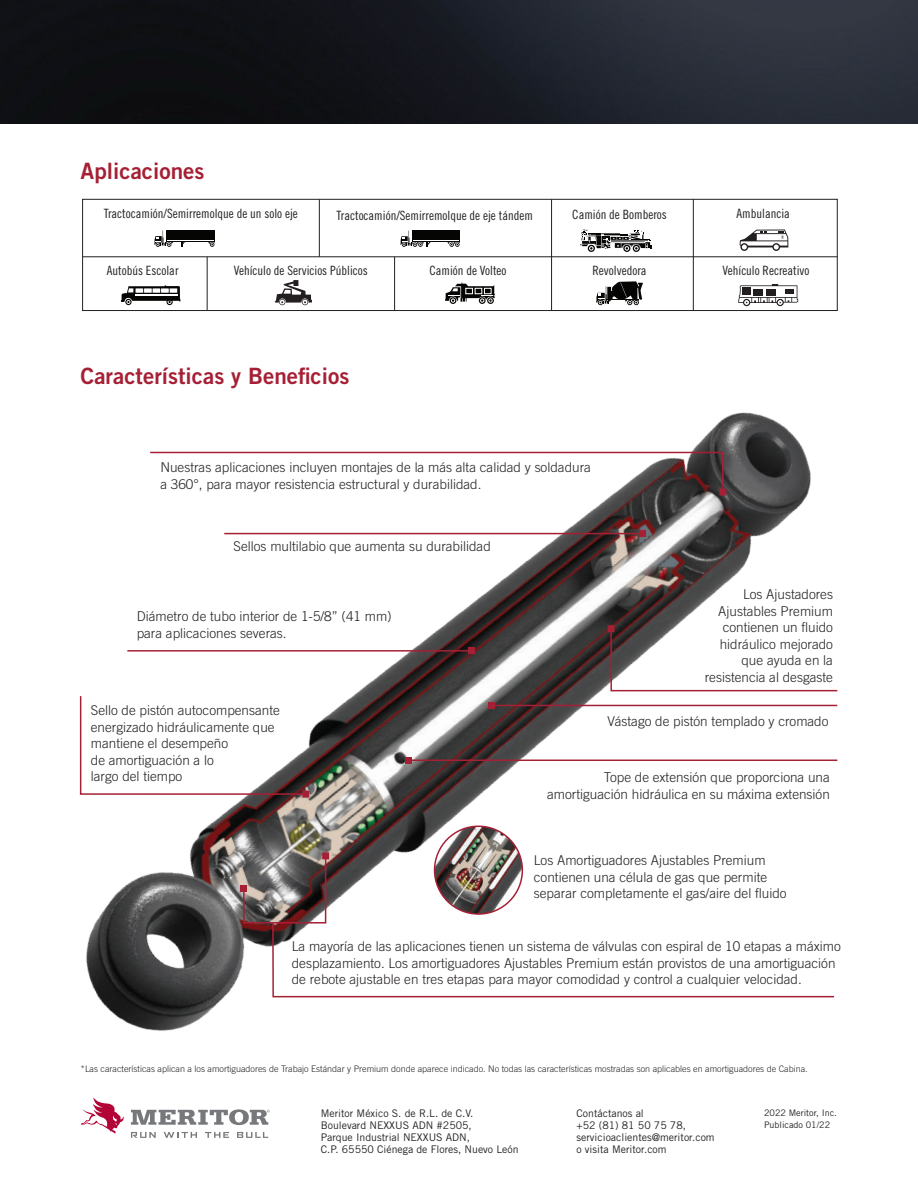
<style>
.page{position:relative;width:918px;height:1188px;background:#fff}
.page>*{position:absolute;margin:0;border:0;box-sizing:border-box;transform-origin:0 0}
.t1{font:22.5px "Trade Gothic LT Pro Bd 2";color:#a62035}
.t2{font:300 13.5px/16.5px "Trade Gothic LT Pro";color:#231f20}
.t3{font:12.75px "Trade Gothic LT Pro Cn 18";color:#231f20}
.t4{font:10.5px/12px "Trade Gothic LT Pro";color:#231f20}
.t5{font:300 9px "Trade Gothic LT Pro";color:#231f20}
.t6{font:9px/12px "Trade Gothic LT Pro";color:#231f20}
</style>
<div class="page">
<img style="left:0;top:0;width:918px;height:123px">
<svg style="left:81px;top:1098px;width:43px;height:36px"></svg>
<svg style="left:131px;top:1132px;width:25px;height:6px"></svg>
<svg style="left:164px;top:1132px;width:33px;height:6px"></svg>
<svg style="left:205px;top:1132px;width:24px;height:6px"></svg>
<svg style="left:237px;top:1132px;width:31px;height:6px"></svg>
<svg style="left:131px;top:1109px;width:139px;height:16px"></svg>
<svg style="left:596px;top:281px;width:47px;height:24px"></svg>
<svg style="left:445px;top:283px;width:50px;height:20px"></svg>
<svg style="left:580px;top:229px;width:72px;height:22px"></svg>
<hr style="left:168px;top:241px;width:46px;height:1px;background:#050504">
<svg style="left:208px;top:242px;width:7px;height:5px"></svg>
<svg style="left:154px;top:230px;width:19px;height:17px"></svg>
<div style="left:166px;top:230px;width:48px;height:11px;background:#050504"></div>
<hr style="left:167px;top:240px;width:46px;height:1px;background:#fff">
<hr style="left:414px;top:242px;width:46px;height:1px;background:#050504">
<svg style="left:447px;top:242px;width:13px;height:5px"></svg>
<svg style="left:400px;top:231px;width:31px;height:16px"></svg>
<div style="left:412px;top:230px;width:48px;height:12px;background:#050504"></div>
<hr style="left:413px;top:240px;width:46px;height:1px;background:#fff">
<svg style="left:121px;top:285px;width:59px;height:19px"></svg>
<hr style="left:135px;top:295px;width:43px;height:1px;background:#fff">
<svg style="left:740px;top:229px;width:48px;height:22px"></svg>
<svg style="left:738px;top:284px;width:60px;height:22px"></svg>
<svg style="left:275px;top:280px;width:37px;height:25px"></svg>
<div style="left:82px;top:199px;width:756px;height:112px;border:1px solid #231f20"></div>
<hr style="left:83px;top:256px;width:754px;height:1px;background:#231f20">
<hr style="left:319px;top:199px;width:1px;height:58px;background:#231f20">
<hr style="left:551px;top:199px;width:1px;height:112px;background:#231f20">
<hr style="left:693px;top:199px;width:1px;height:112px;background:#231f20">
<hr style="left:207px;top:257px;width:1px;height:54px;background:#231f20">
<hr style="left:394px;top:257px;width:1px;height:54px;background:#231f20">
<img style="left:86px;top:412px;width:752px;height:619px">
<img style="left:435px;top:826px;width:87px;height:88px;border-radius:44px">
<svg style="left:149px;top:451px;width:575px;height:43px"></svg>
<div style="left:719px;top:489px;width:7px;height:7px;background:#a62035"></div>
<svg style="left:610px;top:627px;width:228px;height:65px"></svg>
<div style="left:608px;top:625px;width:7px;height:7px;background:#a62035"></div>
<svg style="left:79px;top:695px;width:228px;height:101px"></svg>
<div style="left:302px;top:791px;width:7px;height:7px;background:#a62035"></div>
<svg style="left:242px;top:854px;width:594px;height:144px"></svg>
<div style="left:240px;top:885px;width:7px;height:7px;background:#a62035"></div>
<div style="left:322px;top:852px;width:7px;height:7px;background:#a62035"></div>
<hr style="left:224px;top:533px;width:418px;height:1px;background:#a62035">
<div style="left:639px;top:530px;width:7px;height:7px;background:#a62035"></div>
<hr style="left:492px;top:705px;width:345px;height:1px;background:#a62035">
<div style="left:488px;top:702px;width:7px;height:7px;background:#a62035"></div>
<hr style="left:408px;top:760px;width:429px;height:1px;background:#a62035">
<div style="left:405px;top:757px;width:7px;height:7px;background:#a62035"></div>
<hr style="left:127px;top:650px;width:345px;height:2px;background:#a62035">
<div style="left:468px;top:647px;width:7px;height:7px;background:#a62035"></div>
<h1 class="t1" style="left:81px;top:157px;width:125px">Aplicaciones</h1>
<p class="t3" style="left:104px;top:206px;width:196px">Tractocamión/Semirremolque de un solo eje</p>
<p class="t3" style="left:337px;top:208px;width:198px">Tractocamión/Semirremolque de eje tándem</p>
<p class="t3" style="left:572px;top:207px;width:96px">Camión de Bomberos</p>
<p class="t3" style="left:737px;top:206px;width:55px">Ambulancia</p>
<p class="t3" style="left:107px;top:263px;width:73px">Autobús Escolar</p>
<p class="t3" style="left:234px;top:263px;width:135px">Vehículo de Servicios Públicos</p>
<p class="t3" style="left:430px;top:263px;width:79px">Camión de Volteo</p>
<p class="t3" style="left:593px;top:263px;width:56px">Revolvedora</p>
<p class="t3" style="left:723px;top:263px;width:88px">Vehículo Recreativo</p>
<h1 class="t1" style="left:81px;top:362px;width:270px">Características y Beneficios</h1>
<p class="t2" style="left:160px;top:459px;width:432px">Nuestras aplicaciones incluyen montajes de la más alta calidad y soldadura a 360°, para mayor resistencia estructural y durabilidad.</p>
<p class="t2" style="left:234px;top:538px;width:259px">Sellos multilabio que aumenta su durabilidad</p>
<p class="t2" style="left:137px;top:608px;width:257px">Diámetro de tubo interior de 1-5/8” (41 mm) para aplicaciones severas.</p>
<p class="t2" style="left:91px;top:702px;width:191px">Sello de pistón autocompensante energizado hidráulicamente que mantiene el desempeño<br>de amortiguación a lo<br>largo del tiempo</p>
<p class="t2" style="left:705px;top:586px;width:130px;text-align:right">Los Ajustadores<br>Ajustables Premium contienen un fluido hidráulico mejorado que ayuda en la resistencia al desgaste</p>
<p class="t2" style="left:608px;top:713px;width:223px">Vástago de pistón templado y cromado</p>
<p class="t2" style="left:547px;top:769px;width:284px;text-align:right">Tope de extensión que proporciona una amortiguación hidráulica en su máxima extensión</p>
<p class="t2" style="left:534px;top:852px;width:254px">Los Amortiguadores Ajustables Premium contienen una célula de gas que permite separar completamente el gas/aire del fluido</p>
<p class="t2" style="left:292px;top:938px;width:551px">La mayoría de las aplicaciones tienen un sistema de válvulas con espiral de 10 etapas a máximo desplazamiento. Los amortiguadores Ajustables Premium están provistos de una amortiguación de rebote ajustable en tres etapas para mayor comodidad y control a cualquier velocidad.</p>
<p class="t5" style="left:81px;top:1064px;width:729px">*Las características aplican a los amortiguadores de Trabajo Estándar y Premium donde aparece indicado. No todas las características mostradas son aplicables en amortiguadores de Cabina.</p>
<p class="t4" style="left:321px;top:1107px;width:199px">Meritor México S. de R.L. de C.V.<br>Boulevard NEXXUS ADN #2505,<br>Parque Industrial NEXXUS ADN,<br>C.P. 65550 Ciénega de Flores, Nuevo León</p>
<p class="t4" style="left:577px;top:1107px;width:140px">Contáctanos al<br>+52 (81) 81 50 75 78, servicioaclientes@meritor.com o visita Meritor.com</p>
<p class="t6" style="left:764px;top:1107px;width:74px">2022 Meritor, Inc.<br>Publicado 01/22</p>
</div>
